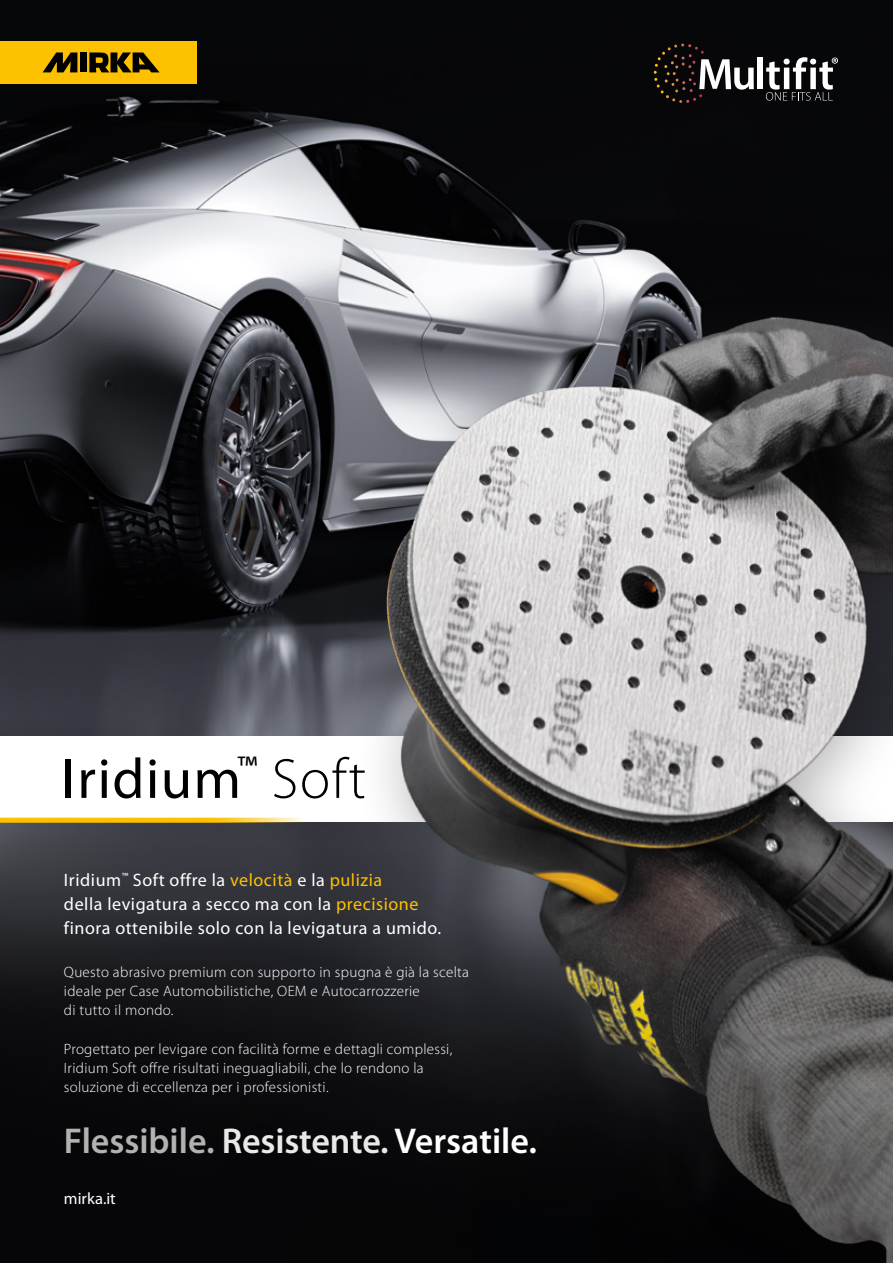
<style>
.page{position:relative;width:893px;height:1263px;background:#fff}
.page>*{position:absolute;margin:0;border:0;box-sizing:border-box;transform-origin:0 0}
.t1{font:57px "Myriad Pro";letter-spacing:.025em;color:#000}
.t2{font:600 36px "Myriad Pro";color:#b3b2b2}
.t3{font:18px/23.7px "Myriad Pro";letter-spacing:.03em;color:#fff}
.t4{font:16.5px "Myriad Pro";color:#fff}
.t5{font:300 15px/19.2px "Myriad Pro";letter-spacing:.02em;color:#fff}
.s1{font-weight:300}
.s2{color:#fdc100}
.s3{color:#e9e9e9}
.s4{color:#fff}
</style>
<div class="page">
<img style="left:0;top:0;width:351px;height:735px">
<img style="left:0;top:823px;width:336px;height:440px">
<div style="left:336px;top:278px;width:557px;height:985px;background:#000;opacity:.3"></div>
<img style="left:351px;top:0;width:542px;height:1263px">
<svg style="left:0;top:818px;width:411px;height:5px"></svg>
<div style="left:0;top:41px;width:197px;height:43px;background:#fdc100"></div>
<svg style="left:43px;top:53px;width:34px;height:19px"></svg>
<svg style="left:89px;top:52px;width:70px;height:20px"></svg>
<div style="left:80px;top:52px;width:7px;height:20px;background:#000"></div>
<svg style="left:654px;top:44px;width:100px;height:59px"></svg>
<div style="left:758px;top:58px;width:5px;height:31px;background:#fff"></div>
<svg style="left:766px;top:57px;width:72px;height:44px"></svg>
<h1 class="t1" style="left:62px;top:748px;width:306px">Iridium<sup>™</sup> <span class="s1">Soft</span></h1>
<p class="t3" style="left:64px;top:869px;width:379px">Iridium<sup>™</sup> Soft offre la <span class="s2">velocità</span> e la <span class="s2">pulizia<br></span>della levigatura a secco ma con la <span class="s2">precisione </span>finora ottenibile solo con la levigatura a umido.</p>
<p class="t5" style="left:64px;top:962px;width:407px">Questo abrasivo premium con supporto in spugna è già la scelta ideale per Case Automobilistiche, OEM e Autocarrozzerie<br>di tutto il mondo.</p>
<p class="t5" style="left:64px;top:1039px;width:390px">Progettato per levigare con facilità forme e dettagli complessi,<br>Iridium Soft offre risultati ineguagliabili, che lo rendono la soluzione di eccellenza per i professionisti.</p>
<h2 class="t2" style="left:64px;top:1121px;width:475px">Flessibile. <span class="s3">Resistente.</span> <span class="s4">Versatile.</span></h2>
<p class="t4" style="left:64px;top:1189px;width:53px">mirka.it</p>
</div>
